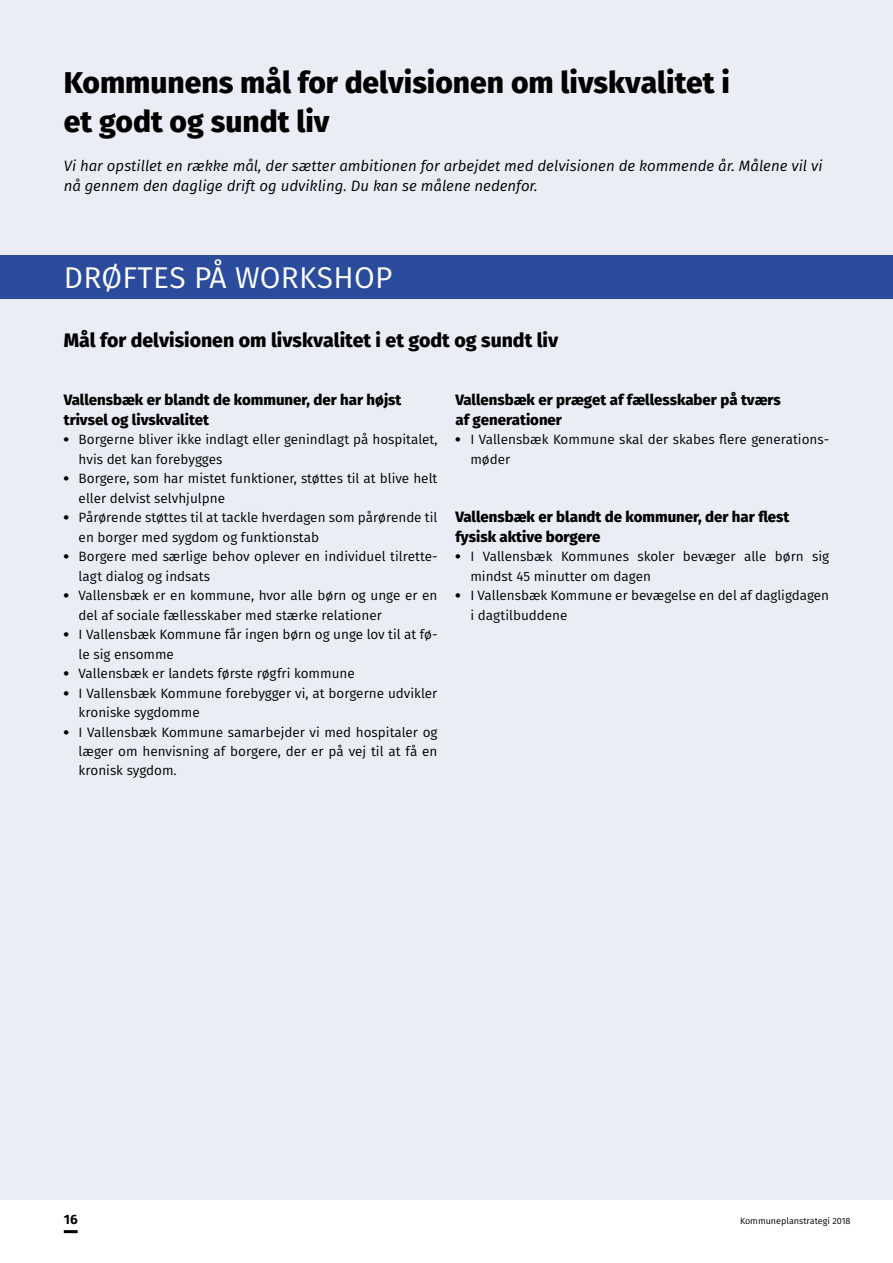
<style>
.page{position:relative;width:893px;height:1263px;background:#fff}
.page>*{position:absolute;margin:0;border:0;box-sizing:border-box;transform-origin:0 0}
.t1{font:800 30px/39px "Fira Sans";color:#000}
.t2{font:30px "Fira Sans";letter-spacing:.01em;color:#fff}
.t3{font:800 19.5px "Fira Sans";color:#000}
.t4{font:800 15px/19.5px "Fira Sans";color:#000}
.t5{font:italic 15px/19.5px "Fira Sans";color:#000}
.t6{font:13.5px/19.5px "Fira Sans";color:#000}
.t7{font:700 13.5px "Fira Sans";color:#000}
.t8{font:9px "Fira Sans";color:#000}
.s1{font-weight:900}
</style>
<div class="page">
<hr style="left:64px;top:1230px;width:14px;height:3px;background:#000">
<div style="left:0;top:0;width:893px;height:1199px;background:#eaedf5"></div>
<div style="left:0;top:255px;width:893px;height:43px;background:#2b4c9c"></div>
<h1 class="t1" style="left:64px;top:63px;width:668px">Kommunens mål for delvisionen om livskvalitet i et godt og sundt liv</h1>
<p class="t5" style="left:64px;top:156px;width:760px">Vi har opstillet en række mål, der sætter ambitionen for arbejdet med delvisionen de kommende år. Målene vil vi nå gennem den daglige drift og udvikling. Du kan se målene nedenfor.</p>
<h1 class="t2" style="left:64px;top:257px;width:330px">DRØFTES PÅ WORKSHOP</h1>
<h2 class="t3" style="left:64px;top:326px;width:496px">Mål for delvisionen om livskvalitet i et godt og sundt liv</h2>
<p class="t4" style="left:64px;top:390px;width:339px">Vallensbæk er blandt de kommuner, der har højst trivsel og livskvalitet</p>
<p class="t6" style="left:79px;top:430px;width:360px;text-indent:-15px"><span class="s1">•</span> Borgerne bliver ikke indlagt eller genindlagt på hospitalet, hvis det kan forebygges</p>
<p class="t6" style="left:79px;top:469px;width:360px;text-indent:-15px"><span class="s1">•</span> Borgere, som har mistet funktioner, støttes til at blive helt eller delvist selvhjulpne</p>
<p class="t6" style="left:79px;top:508px;width:360px;text-indent:-15px"><span class="s1">•</span> Pårørende støttes til at tackle hverdagen som pårørende til en borger med sygdom og funktionstab</p>
<p class="t6" style="left:79px;top:546px;width:360px;text-indent:-15px"><span class="s1">•</span> Borgere med særlige behov oplever en individuel tilrette&shy;lagt dialog og indsats</p>
<p class="t6" style="left:79px;top:585px;width:360px;text-indent:-15px"><span class="s1">•</span> Vallensbæk er en kommune, hvor alle børn og unge er en del af sociale fællesskaber med stærke relationer</p>
<p class="t6" style="left:79px;top:624px;width:360px;text-indent:-15px"><span class="s1">•</span> I Vallensbæk Kommune får ingen børn og unge lov til at fø&shy;le sig ensomme</p>
<p class="t6" style="left:64px;top:663px;width:293px"><span class="s1">•</span> Vallensbæk er landets første røgfri kommune</p>
<p class="t6" style="left:79px;top:683px;width:360px;text-indent:-15px"><span class="s1">•</span> I Vallensbæk Kommune forebygger vi, at borgerne udvikler kroniske sygdomme</p>
<p class="t6" style="left:79px;top:722px;width:360px;text-align:justify;text-indent:-15px"><span class="s1">•</span> I Vallensbæk Kommune samarbejder vi med hospitaler og læger om henvisning af borgere, der er på vej til at få en kronisk sygdom.</p>
<p class="t4" style="left:455px;top:390px;width:327px">Vallensbæk er præget af fællesskaber på tværs af generationer</p>
<p class="t6" style="left:470px;top:430px;width:360px;text-indent:-15px"><span class="s1">•</span> I Vallensbæk Kommune skal der skabes flere generations&shy;møder</p>
<p class="t4" style="left:455px;top:507px;width:335px">Vallensbæk er blandt de kommuner, der har flest fysisk aktive borgere</p>
<p class="t6" style="left:470px;top:547px;width:360px;text-indent:-15px"><span class="s1">•</span> I Vallensbæk Kommunes skoler bevæger alle børn sig mindst 45 minutter om dagen</p>
<p class="t6" style="left:470px;top:586px;width:360px;text-indent:-15px"><span class="s1">•</span> I Vallensbæk Kommune er bevægelse en del af dagligdagen i dagtilbuddene</p>
<p class="t7" style="left:64px;top:1210px;width:15px">16</p>
<p class="t8" style="left:740px;top:1215px;width:112px">Kommuneplanstrategi 2018</p>
</div>
